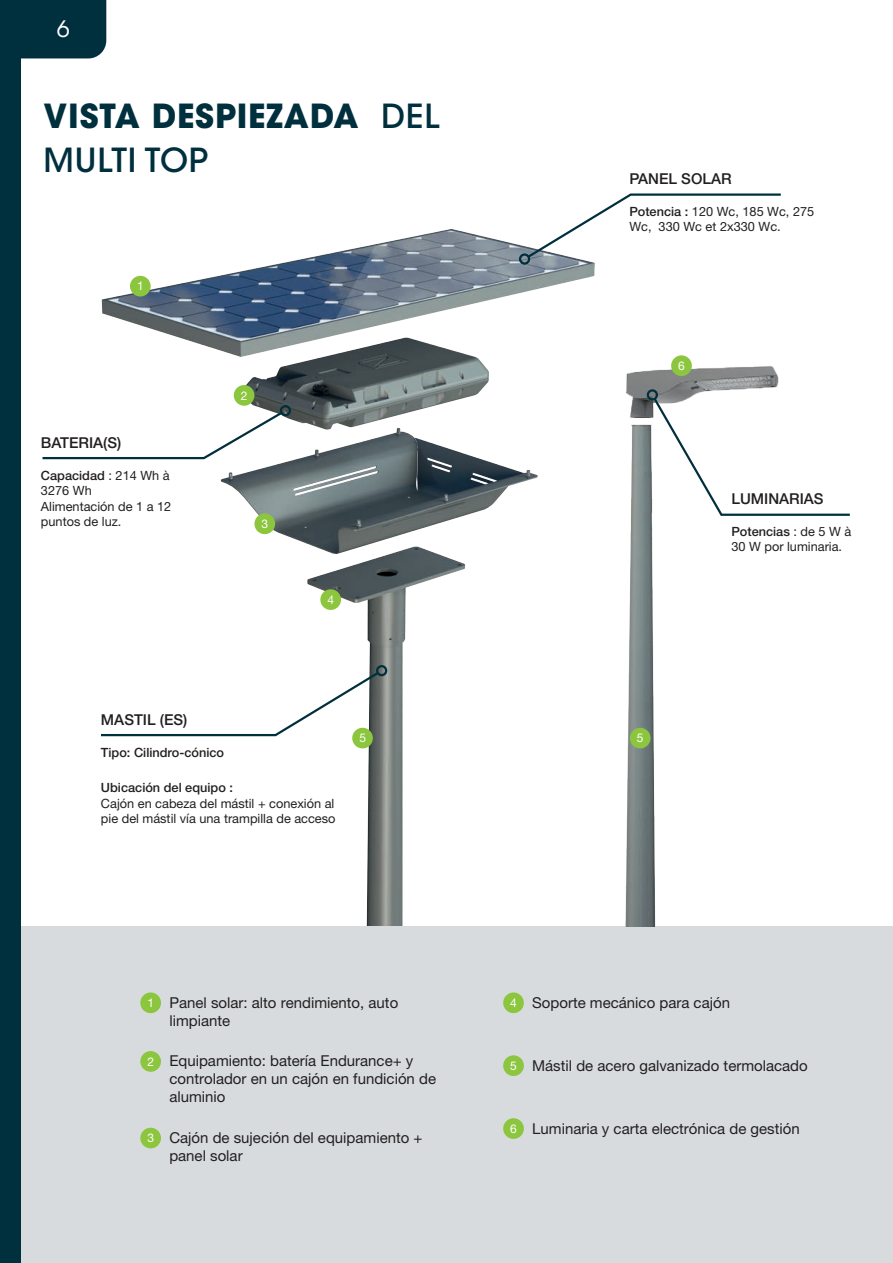
<style>
.page{position:relative;width:893px;height:1263px;background:#fff}
.page>*{position:absolute;margin:0;border:0;box-sizing:border-box;transform-origin:0 0}
.TITRE_1_FR{font:700 33px "ITC Avant Garde Std";letter-spacing:.025em;color:#002f3e}
.TITRE_1_FR-2{font:500 33px "ITC Avant Garde Std";letter-spacing:.025em;color:#002f3e}
.t1{font:22.5px "ITC Avant Garde Std";color:#fff}
.TXT_courant_FR{font:15px/18px "Helvetica Neue LT Pro";color:#231f20}
.TXT_courant_FR-2{font:500 15px "Helvetica Neue LT Pro";color:#231f20}
.TXT_legende_FR{font:12.75px/15.3px "Helvetica Neue LT Pro";color:#231f20}
.TXT_courant_FR-3{font:12.75px/15.3px "Helvetica Neue LT Pro";color:#231f20}
.TXT_legende_FR-2{font:500 12.75px "Helvetica Neue LT Pro";color:#231f20}
.TXT_courant_FR-4{font:12px "Helvetica Neue LT Pro";color:#fff}
.s1{font-weight:500}
</style>
<div class="page">
<img style="left:101px;top:229px;width:494px;height:697px">
<div style="left:130px;top:276px;width:21px;height:20px;background:#8bc63e;border-radius:50%"></div>
<div style="left:234px;top:385px;width:20px;height:21px;background:#8bc63e;border-radius:50%"></div>
<div style="left:320px;top:589px;width:21px;height:21px;background:#8bc63e;border-radius:50%"></div>
<div style="left:415px;top:637px;width:293px;height:273px;background:#fff"></div>
<div style="left:21px;top:926px;width:872px;height:337px;background:#d7dbde"></div>
<div style="left:140px;top:992px;width:21px;height:21px;background:#8bc63e;border-radius:50%"></div>
<div style="left:140px;top:1051px;width:21px;height:21px;background:#8bc63e;border-radius:50%"></div>
<div style="left:140px;top:1128px;width:21px;height:20px;background:#8bc63e;border-radius:50%"></div>
<div style="left:503px;top:992px;width:21px;height:21px;background:#8bc63e;border-radius:50%"></div>
<div style="left:503px;top:1055px;width:21px;height:21px;background:#8bc63e;border-radius:50%"></div>
<div style="left:503px;top:1118px;width:21px;height:21px;background:#8bc63e;border-radius:50%"></div>
<svg style="left:101px;top:670px;width:280px;height:67px"></svg>
<div style="left:376px;top:665px;width:11px;height:11px;border:2px solid #002f3e;border-radius:50%"></div>
<svg style="left:525px;top:193px;width:256px;height:67px"></svg>
<div style="left:519px;top:253px;width:11px;height:12px;border:2px solid #002f3e;border-radius:50%"></div>
<svg style="left:42px;top:410px;width:243px;height:50px"></svg>
<div style="left:280px;top:405px;width:11px;height:11px;border:2px solid #002f3e;border-radius:50%"></div>
<div style="left:254px;top:513px;width:21px;height:21px;background:#8bc63e;border-radius:50%"></div>
<div style="left:352px;top:728px;width:21px;height:20px;background:#8bc63e;border-radius:50%"></div>
<img style="left:540px;top:305px;width:239px;height:621px">
<div style="left:630px;top:728px;width:20px;height:20px;background:#8bc63e;border-radius:50%"></div>
<div style="left:671px;top:355px;width:21px;height:21px;background:#8bc63e;border-radius:50%"></div>
<svg style="left:651px;top:396px;width:199px;height:121px"></svg>
<div style="left:647px;top:389px;width:11px;height:11px;border:2px solid #002f3e;border-radius:50%"></div>
<div style="left:0;top:0;width:21px;height:1263px;background:#002f3e"></div>
<div style="left:21px;top:0;width:85px;height:58px;background:#002f3e"></div>
<h2 class="t1" style="left:57px;top:15px;width:14px">6</h2>
<p class="TITRE_1_FR" style="left:44px;top:94px;width:397px">VISTA DESPIEZADA <span class="s1">DEL</span></p>
<p class="TITRE_1_FR-2" style="left:44px;top:139px;width:166px">MULTI TOP</p>
<p class="TXT_courant_FR-4" style="left:137px;top:279px;width:8px">1</p>
<p class="TXT_courant_FR-2" style="left:41px;top:434px;width:82px">BATERIA(S)</p>
<p class="TXT_legende_FR" style="left:41px;top:468px;width:130px"><span class="s1">Capacidad</span> : 214 Wh à<br>3276 Wh</p>
<p class="TXT_legende_FR" style="left:41px;top:498px;width:132px">Alimentación de 1 a 12 puntos de luz.</p>
<p class="TXT_courant_FR-4" style="left:241px;top:388px;width:8px">2</p>
<p class="TXT_courant_FR-4" style="left:262px;top:517px;width:8px">3</p>
<p class="TXT_courant_FR-4" style="left:327px;top:592px;width:8px">4</p>
<p class="TXT_courant_FR-2" style="left:629px;top:170px;width:104px">PANEL SOLAR</p>
<p class="TXT_courant_FR-3" style="left:629px;top:204px;width:186px"><span class="s1">Potencia :</span> 120 Wc, 185 Wc, 275<br>Wc, 330 Wc et 2x330 Wc.</p>
<p class="TXT_courant_FR-4" style="left:678px;top:359px;width:8px">6</p>
<p class="TXT_courant_FR-2" style="left:731px;top:489px;width:94px">LUMINARIAS</p>
<p class="TXT_courant_FR-3" style="left:731px;top:524px;width:122px"><span class="s1">Potencias</span> : de 5 W à<br>30 W por luminaria.</p>
<p class="TXT_courant_FR-2" style="left:101px;top:711px;width:88px">MASTIL (ES)</p>
<p class="TXT_legende_FR-2" style="left:101px;top:745px;width:125px">Tipo: Cilindro-cónico</p>
<p class="TXT_legende_FR" style="left:101px;top:780px;width:236px"><span class="s1">Ubicación del equipo :<br></span>Cajón en cabeza del mástil + conexión al pie del mástil vía una trampilla de acceso</p>
<p class="TXT_courant_FR-4" style="left:359px;top:731px;width:8px">5</p>
<p class="TXT_courant_FR-4" style="left:637px;top:731px;width:8px">5</p>
<p class="TXT_courant_FR-4" style="left:147px;top:996px;width:8px">1</p>
<p class="TXT_courant_FR" style="left:169px;top:993px;width:230px">Panel solar: alto rendimiento, auto limpiante</p>
<p class="TXT_courant_FR-4" style="left:147px;top:1054px;width:8px">2</p>
<p class="TXT_courant_FR" style="left:169px;top:1052px;width:268px">Equipamiento: batería Endurance+ y controlador en un cajón en fundición de aluminio</p>
<p class="TXT_courant_FR-4" style="left:147px;top:1131px;width:8px">3</p>
<p class="TXT_courant_FR" style="left:169px;top:1128px;width:255px">Cajón de sujeción del equipamiento + panel solar</p>
<p class="TXT_courant_FR-4" style="left:510px;top:996px;width:8px">4</p>
<p class="TXT_courant_FR" style="left:532px;top:993px;width:199px">Soporte mecánico para cajón</p>
<p class="TXT_courant_FR-4" style="left:510px;top:1058px;width:8px">5</p>
<p class="TXT_courant_FR" style="left:532px;top:1056px;width:277px">Mástil de acero galvanizado termolacado</p>
<p class="TXT_courant_FR-4" style="left:510px;top:1121px;width:8px">6</p>
<p class="TXT_courant_FR" style="left:532px;top:1119px;width:269px">Luminaria y carta electrónica de gestión</p>
</div>
